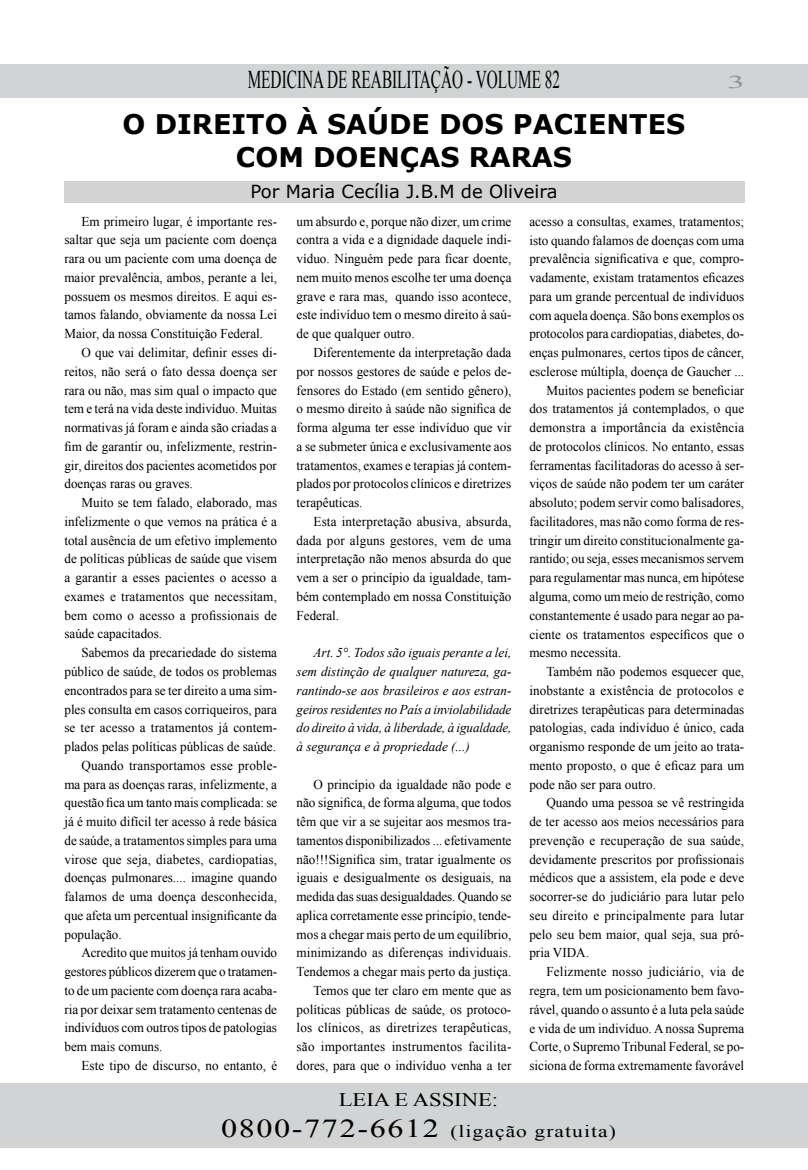
<style>
.page{position:relative;width:808px;height:1170px;background:#fff}
.page>*{position:absolute;margin:0;border:0;box-sizing:border-box;transform-origin:0 0}
.t1{font:700 27px/32.4px "Verdana";color:#000;text-align:center}
.t2{font:25.5px "Times New Roman";color:#000;scale:.6 1}
.t3{font:19.2px "Times New Roman";color:#000;scale:1.18 1}
.t4{font:18px "Verdana";color:#000}
.t5{font:18px "Times New Roman";color:#939598;scale:2 1}
.t6{font:17.25px "Times New Roman";letter-spacing:.05em;color:#000;scale:1.25 1}
.t7{font:13.5px/18.8px "Times New Roman";color:#000;text-align:justify}
.t8{font:italic 13.5px/18.8px "Times New Roman";letter-spacing:-.01em;color:#000;text-align:justify}
.s1{font-size:25.8px}
</style>
<div class="page">
<div style="left:0;top:64px;width:808px;height:33px;background:#d1d3d4"></div>
<div style="left:0;top:1082px;width:808px;height:65px;background:#d1d3d4"></div>
<div style="left:64px;top:181px;width:680px;height:21px;background:#d1d3d4"></div>
<h2 class="t2" style="left:248px;top:62px;width:522px">MEDICINA DE REABILITAÇÃO - VOLUME 82</h2>
<h3 class="t5" style="left:727px;top:70px;width:10px">3</h3>
<h1 class="t1" style="left:123px;top:108px;width:564px">O DIREITO À SAÚDE DOS PACIENTES<br>COM DOENÇAS RARAS</h1>
<h3 class="t4" style="left:250px;top:180px;width:309px">Por Maria Cecília J.B.M de Oliveira</h3>
<p class="t7" style="left:64px;top:211px;width:214px;text-indent:17px">Em primeiro lugar, é importante res&shy;saltar que seja um paciente com doença rara ou um paciente com uma doença de maior prevalência, ambos, perante a lei, possuem os mesmos direitos. E aqui es&shy;tamos falando, obviamente da nossa Lei Maior, da nossa Constituição Federal.</p>
<p class="t7" style="left:64px;top:343px;width:214px;text-indent:17px">O que vai delimitar, definir esses di&shy;reitos, não será o fato dessa doença ser rara ou não, mas sim qual o impacto que tem e terá na vida deste indivíduo. Muitas normativas já foram e ainda são criadas a fim de garantir ou, infelizmente, restrin&shy;gir, direitos dos pacientes acometidos por doenças raras ou graves.</p>
<p class="t7" style="left:64px;top:493px;width:214px;text-indent:17px">Muito se tem falado, elaborado, mas infelizmente o que vemos na prática é a total ausência de um efetivo implemento de políticas públicas de saúde que visem a garantir a esses pacientes o acesso a exames e tratamentos que necessitam, bem como o acesso a profissionais de saúde capacitados.</p>
<p class="t7" style="left:81px;top:643px;width:197px">Sabemos da precariedade do sistema</p>
<p class="t7" style="left:64px;top:661px;width:214px">público de saúde, de todos os problemas</p>
<p class="t7" style="left:64px;top:680px;width:214px">encontrados para se ter direito a uma sim-</p>
<p class="t7" style="left:64px;top:699px;width:214px">ples consulta em casos corriqueiros, para</p>
<p class="t7" style="left:64px;top:718px;width:214px">se ter acesso a tratamentos já contem-</p>
<p class="t7" style="left:64px;top:736px;width:213px">plados pelas políticas públicas de saúde.</p>
<p class="t7" style="left:81px;top:755px;width:197px">Quando transportamos esse proble-</p>
<p class="t7" style="left:64px;top:774px;width:214px">ma para as doenças raras, infelizmente, a</p>
<p class="t7" style="left:64px;top:793px;width:214px">questão fica um tanto mais complicada: se</p>
<p class="t7" style="left:64px;top:811px;width:214px">já é muito difícil ter acesso à rede básica</p>
<p class="t7" style="left:64px;top:830px;width:214px">de saúde, a tratamentos simples para uma</p>
<p class="t7" style="left:64px;top:849px;width:214px">virose que seja, diabetes, cardiopatias,</p>
<p class="t7" style="left:64px;top:868px;width:214px">doenças pulmonares.... imagine quando</p>
<p class="t7" style="left:64px;top:886px;width:214px">falamos de uma doença desconhecida,</p>
<p class="t7" style="left:64px;top:905px;width:214px">que afeta um percentual insignificante da</p>
<p class="t7" style="left:64px;top:924px;width:59px">população.</p>
<p class="t7" style="left:81px;top:943px;width:197px">Acredito que muitos já tenham ouvido</p>
<p class="t7" style="left:64px;top:961px;width:214px">gestores públicos dizerem que o tratamen-</p>
<p class="t7" style="left:64px;top:980px;width:214px">to de um paciente com doença rara acaba-</p>
<p class="t7" style="left:64px;top:999px;width:214px">ria por deixar sem tratamento centenas de</p>
<p class="t7" style="left:64px;top:1018px;width:214px">indivíduos com outros tipos de patologias</p>
<p class="t7" style="left:64px;top:1037px;width:100px">bem mais comuns.</p>
<p class="t7" style="left:81px;top:1055px;width:197px">Este tipo de discurso, no entanto, é</p>
<p class="t7" style="left:297px;top:211px;width:216px">um absurdo e, porque não dizer, um crime contra a vida e a dignidade daquele indi&shy;víduo. Ninguém pede para ficar doente, nem muito menos escolhe ter uma doença grave e rara mas, quando isso acontece, este indivíduo tem o mesmo direito à saú&shy;de que qualquer outro.</p>
<p class="t7" style="left:297px;top:343px;width:216px;text-indent:17px">Diferentemente da interpretação dada por nossos gestores de saúde e pelos de&shy;fensores do Estado (em sentido gênero), o mesmo direito à saúde não significa de forma alguma ter esse indivíduo que vir a se submeter única e exclusivamente aos tratamentos, exames e terapias já contem&shy;plados por protocolos clínicos e diretrizes terapêuticas.</p>
<p class="t7" style="left:297px;top:511px;width:216px;text-indent:17px">Esta interpretação abusiva, absurda, dada por alguns gestores, vem de uma interpretação não menos absurda do que vem a ser o princípio da igualdade, tam&shy;bém contemplado em nossa Constituição Federal.</p>
<p class="t8" style="left:297px;top:643px;width:216px;text-indent:17px">Art. 5°. Todos são iguais perante a lei, sem distinção de qualquer natureza, ga&shy;rantindo-se aos brasileiros e aos estran&shy;geiros residentes no País a inviolabilidade do direito à vida, à liberdade, à igualdade, à segurança e à propriedade (...)</p>
<p class="t7" style="left:297px;top:774px;width:216px;text-align:right">O princípio da igualdade não pode e não significa, de forma alguma, que todos têm que vir a se sujeitar aos mesmos tra&shy;tamentos disponibilizados ... efetivamente não!!!Significa sim, tratar igualmente os iguais e desigualmente os desiguais, na medida das suas desigualdades. Quando se aplica corretamente esse princípio, tende&shy;mos a chegar mais perto de um equilíbrio, minimizando as diferenças individuais.<br>Tendemos a chegar mais perto da justiça.<br>Temos que ter claro em mente que as políticas públicas de saúde, os protoco&shy;los clínicos, as diretrizes terapêuticas, são importantes instrumentos facilita&shy;dores, para que o indivíduo venha a ter</p>
<p class="t7" style="left:529px;top:212px;width:216px">acesso a consultas, exames, tratamentos;</p>
<p class="t7" style="left:529px;top:230px;width:216px">isto quando falamos de doenças com uma</p>
<p class="t7" style="left:529px;top:249px;width:216px">prevalência significativa e que, compro-</p>
<p class="t7" style="left:529px;top:268px;width:216px">vadamente, existam tratamentos eficazes</p>
<p class="t7" style="left:529px;top:287px;width:216px">para um grande percentual de indivíduos</p>
<p class="t7" style="left:529px;top:305px;width:216px">com aquela doença. São bons exemplos os</p>
<p class="t7" style="left:529px;top:324px;width:216px">protocolos para cardiopatias, diabetes, do-</p>
<p class="t7" style="left:529px;top:343px;width:216px">enças pulmonares, certos tipos de câncer,</p>
<p class="t7" style="left:529px;top:362px;width:216px">esclerose múltipla, doença de Gaucher ...</p>
<p class="t7" style="left:546px;top:380px;width:199px">Muitos pacientes podem se beneficiar</p>
<p class="t7" style="left:529px;top:399px;width:216px">dos tratamentos já contemplados, o que</p>
<p class="t7" style="left:529px;top:418px;width:216px">demonstra a importância da existência</p>
<p class="t7" style="left:529px;top:437px;width:216px">de protocolos clínicos. No entanto, essas</p>
<p class="t7" style="left:529px;top:455px;width:216px">ferramentas facilitadoras do acesso à ser-</p>
<p class="t7" style="left:529px;top:474px;width:216px">viços de saúde não podem ter um caráter</p>
<p class="t7" style="left:529px;top:493px;width:216px">absoluto; podem servir como balisadores,</p>
<p class="t7" style="left:529px;top:512px;width:216px">facilitadores, mas não como forma de res-</p>
<p class="t7" style="left:529px;top:530px;width:216px">tringir um direito constitucionalmente ga-</p>
<p class="t7" style="left:529px;top:549px;width:216px">rantido; ou seja, esses mecanismos servem</p>
<p class="t7" style="left:529px;top:568px;width:216px">para regulamentar mas nunca, em hipótese</p>
<p class="t7" style="left:529px;top:587px;width:216px">alguma, como um meio de restrição, como</p>
<p class="t7" style="left:529px;top:605px;width:216px">constantemente é usado para negar ao pa-</p>
<p class="t7" style="left:529px;top:624px;width:216px">ciente os tratamentos específicos que o</p>
<p class="t7" style="left:529px;top:643px;width:93px">mesmo necessita.</p>
<p class="t7" style="left:546px;top:662px;width:199px">Também não podemos esquecer que,</p>
<p class="t7" style="left:529px;top:680px;width:216px">inobstante a existência de protocolos e</p>
<p class="t7" style="left:529px;top:699px;width:216px">diretrizes terapêuticas para determinadas</p>
<p class="t7" style="left:529px;top:718px;width:216px">patologias, cada indivíduo é único, cada</p>
<p class="t7" style="left:529px;top:737px;width:216px">organismo responde de um jeito ao trata-</p>
<p class="t7" style="left:529px;top:755px;width:216px">mento proposto, o que é eficaz para um</p>
<p class="t7" style="left:529px;top:774px;width:128px">pode não ser para outro.</p>
<p class="t7" style="left:546px;top:793px;width:199px">Quando uma pessoa se vê restringida</p>
<p class="t7" style="left:529px;top:812px;width:216px">de ter acesso aos meios necessários para</p>
<p class="t7" style="left:529px;top:830px;width:216px">prevenção e recuperação de sua saúde,</p>
<p class="t7" style="left:529px;top:849px;width:216px">devidamente prescritos por profissionais</p>
<p class="t7" style="left:529px;top:868px;width:216px">médicos que a assistem, ela pode e deve</p>
<p class="t7" style="left:529px;top:887px;width:216px">socorrer-se do judiciário para lutar pelo</p>
<p class="t7" style="left:529px;top:905px;width:216px">seu direito e principalmente para lutar</p>
<p class="t7" style="left:529px;top:924px;width:216px">pelo seu bem maior, qual seja, sua pró-</p>
<p class="t7" style="left:529px;top:943px;width:61px">pria VIDA.</p>
<p class="t7" style="left:546px;top:962px;width:199px">Felizmente nosso judiciário, via de</p>
<p class="t7" style="left:529px;top:980px;width:216px">regra, tem um posicionamento bem favo-</p>
<p class="t7" style="left:529px;top:999px;width:216px">rável, quando o assunto é a luta pela saúde</p>
<p class="t7" style="left:529px;top:1018px;width:216px">e vida de um indivíduo. A nossa Suprema</p>
<p class="t7" style="left:529px;top:1037px;width:216px">Corte, o Supremo Tribunal Federal, se po-</p>
<p class="t7" style="left:529px;top:1055px;width:216px">siciona de forma extremamente favorável</p>
<h3 class="t3" style="left:339px;top:1086px;width:137px">LEIA E ASSINE:</h3>
<p class="t6" style="left:221px;top:1118px;width:317px"><span class="s1">0800-772-6612</span> (ligação gratuita)</p>
</div>
